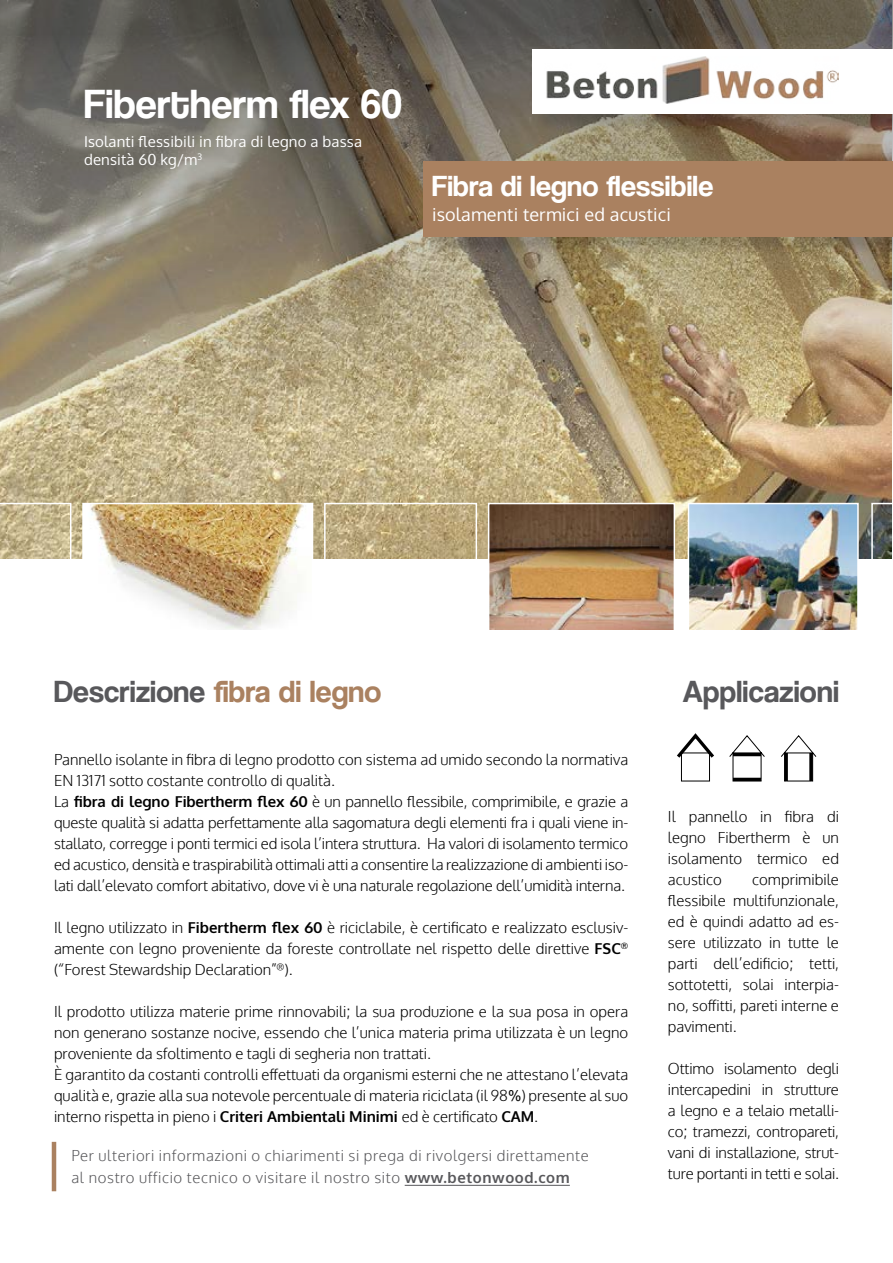
<style>
.page{position:relative;width:893px;height:1263px;background:#fff}
.page>*{position:absolute;margin:0;border:0;box-sizing:border-box;transform-origin:0 0}
.t1{font:42px "Coolvetica Rg";letter-spacing:.01em;color:#fff}
.t2{font:31.5px "Coolvetica Rg";letter-spacing:.01em;color:#aa8160}
.t3{font:31.5px "Coolvetica Rg";letter-spacing:.01em;color:#58585b}
.t4{font:30px "Coolvetica Rg";letter-spacing:.01em;color:#fff}
.t5{font:18px "Oxygen";letter-spacing:.01em;color:#fff}
.t6{font:300 15px/21px "Oxygen";color:#000;text-align:justify}
.t7{font:300 15px/22.5px "Oxygen";letter-spacing:.04em;color:#58585b}
.t8{font:15px/18px "Oxygen";letter-spacing:.01em;color:#fff}
.s1{color:#58585b}
.s2{font-weight:700}
.s3{font-family:"Arial";font-weight:400}
</style>
<div class="page">
<img style="left:0;top:446px;width:891px;height:112px">
<img style="left:0;top:0;width:893px;height:446px">
<div style="left:425px;top:164px;width:468px;height:92px;background:#000;opacity:.15"></div>
<div style="left:423px;top:162px;width:470px;height:75px;background:#aa8160"></div>
<img style="left:487px;top:502px;width:189px;height:128px">
<img style="left:687px;top:502px;width:172px;height:128px">
<svg style="left:323px;top:502px;width:155px;height:57px;background:#beac82"></svg>
<svg style="left:82px;top:502px;width:232px;height:128px"></svg>
<svg style="left:871px;top:502px;width:21px;height:57px"></svg>
<svg style="left:0;top:502px;width:72px;height:57px;background:#c8ba94"></svg>
<div style="left:535px;top:52px;width:358px;height:81px;background:#000;opacity:.15"></div>
<div style="left:533px;top:49px;width:360px;height:64px;background:#fff"></div>
<img style="left:546px;top:57px;width:293px;height:46px">
<div style="left:681px;top:752px;width:29px;height:29px;border:1px solid #000"></div>
<svg style="left:677px;top:733px;width:37px;height:28px"></svg>
<svg style="left:729px;top:735px;width:36px;height:47px"></svg>
<hr style="left:733px;top:753px;width:28px;height:3px;background:#000">
<hr style="left:733px;top:778px;width:28px;height:3px;background:#000">
<svg style="left:781px;top:735px;width:36px;height:47px"></svg>
<hr style="left:785px;top:753px;width:3px;height:28px;background:#000">
<svg style="left:809px;top:753px;width:4px;height:28px"></svg>
<hr style="left:405px;top:1185px;width:165px;height:1px;background:#58585b">
<hr style="left:52px;top:1142px;width:4px;height:49px;background:#aa8160">
<h1 class="t1" style="left:84px;top:80px;width:319px">Fibertherm flex 60</h1>
<p class="t8" style="left:84px;top:133px;width:280px">Isolanti flessibili in fibra di legno a bassa densità 60 kg/m<sup>3</sup></p>
<h3 class="t4" style="left:432px;top:169px;width:283px">Fibra di legno flessibile</h3>
<p class="t5" style="left:432px;top:202px;width:241px">isolamenti termici ed acustici</p>
<h2 class="t2" style="left:54px;top:673px;width:329px"><span class="s1">Descrizione</span> fibra di legno</h2>
<h2 class="t3" style="left:683px;top:673px;width:158px">Applicazioni</h2>
<p class="t6" style="left:54px;top:750px;width:576px;text-align:left">Pannello isolante in fibra di legno prodotto con sistema ad umido secondo la normativa EN 13171 sotto costante controllo di qualità.<br>La <span class="s2">fibra di legno Fibertherm flex 60</span> è un pannello flessibile, comprimibile, e grazie a queste qualità si adatta perfettamente alla sagomatura degli elementi fra i quali viene in&shy;stallato, corregge i ponti termici ed isola l’intera struttura. Ha valori di isolamento termico ed acustico, densità e traspirabilità ottimali atti a consentire la realizzazione di ambienti iso&shy;lati dall’elevato comfort abitativo, dove vi è una naturale regolazione dell’umidità interna.</p>
<p class="t6" style="left:54px;top:918px;width:576px">Il legno utilizzato in <span class="s2">Fibertherm flex 60</span> è riciclabile, è certificato e realizzato esclusiv&shy;amente con legno proveniente da foreste controllate nel rispetto delle direttive <span class="s2">FSC</span><sup>® </sup>(“Forest Stewardship Declaration”<sup>®</sup>).</p>
<p class="t6" style="left:54px;top:1002px;width:576px;text-align:left">Il prodotto utilizza materie prime rinnovabili; la sua produzione e la sua posa in opera non generano sostanze nocive, essendo che l’unica materia prima utilizzata è un legno proveniente da sfoltimento e tagli di segheria non trattati.<br>È garantito da costanti controlli effettuati da organismi esterni che ne attestano l’elevata qualità e, grazie alla sua notevole percentuale di materia riciclata (il 98<span class="s3">%</span>) presente al suo interno rispetta in pieno i <span class="s2">Criteri Ambientali Minimi</span> ed è certificato <span class="s2">CAM</span>.</p>
<p class="t7" style="left:71px;top:1144px;width:519px">Per ulteriori informazioni o chiarimenti si prega di rivolgersi direttamente al nostro ufficio tecnico o visitare il nostro sito <span class="s2">www.betonwood.com</span></p>
<p class="t6" style="left:668px;top:806px;width:173px">Il pannello in fibra di legno Fibertherm è un isolamento termico ed acustico</p>
<p class="t6" style="left:668px;top:869px;width:173px;text-indent:84px">comprimibile flessibile multifunzionale, ed è quindi adatto ad es&shy;sere utilizzato in tutte le parti dell’edificio; tetti, sottotetti, solai interpia&shy;no, soffitti, pareti interne e pavimenti.</p>
<p class="t6" style="left:668px;top:1058px;width:173px">Ottimo isolamento degli intercapedini in strutture a legno e a telaio metalli&shy;co; tramezzi, contropareti, vani di installazione, strut&shy;ture portanti in tetti e solai.</p>
</div>
